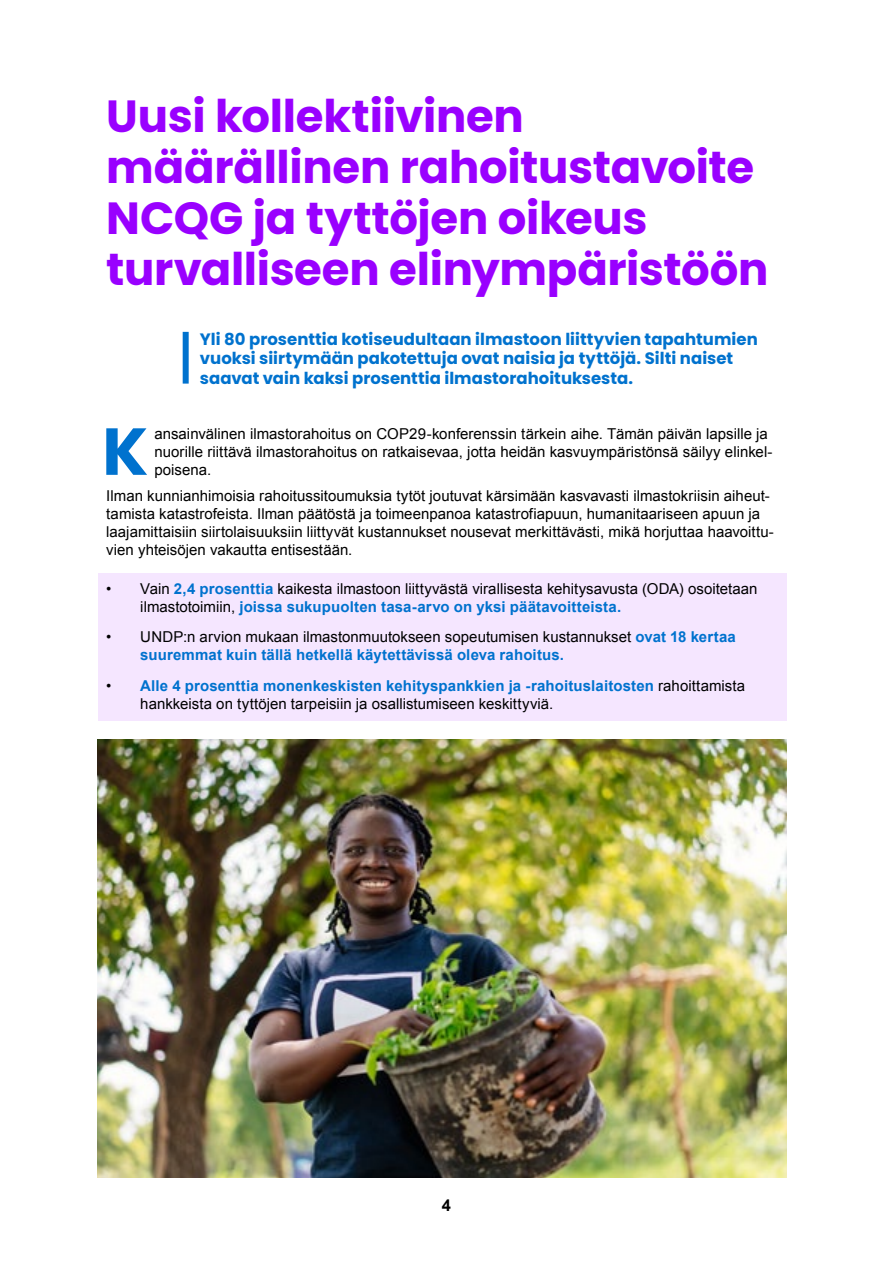
<style>
.page{position:relative;width:893px;height:1263px;background:#fff}
.page>*{position:absolute;margin:0;border:0;box-sizing:border-box;transform-origin:0 0}
.Leipä{font:700 66.3px "Poppins";color:#0072ce}
._1_Pääotsikko_numero{font:700 45px/51px "Poppins";letter-spacing:-.005em;color:#90f}
.lukunostot{font:700 16.5px/19.5px "Poppins";color:#0072ce}
.t1{font:700 16.5px "Arial";color:#000}
.Leipä-2{font:15px/18px "Arial";color:#000}
.bullet_copy{font:15px/18px "Arial";color:#000}
.bullet_copy-2{font:700 15px/18px "Arial";letter-spacing:.01em;color:#0072ce}
.s1{font-weight:700;color:#0072ce}
.s2{font-weight:400;color:#000}
</style>
<div class="page">
<div style="left:98px;top:573px;width:689px;height:148px;background:#f5e6ff"></div>
<div style="left:183px;top:332px;width:6px;height:52px;background:#0072ce"></div>
<img style="left:98px;top:740px;width:689px;height:438px">
<h1 class="_1_Pääotsikko_numero" style="left:106px;top:91px;width:663px">Uusi kollektiivinen määrällinen rahoitustavoite<br>NCQG ja tyttöjen oikeus turvalliseen elinympäristöön</h1>
<p class="lukunostot" style="left:200px;top:329px;width:559px">Yli 80 prosenttia kotiseudultaan ilmastoon liittyvien tapahtumien vuoksi siirtymään pakotettuja ovat naisia ja tyttöjä. Silti naiset saavat vain kaksi prosenttia ilmastorahoituksesta.</p>
<p class="Leipä" style="left:102px;top:413px;width:48px">K</p>
<p class="Leipä-2" style="left:154px;top:425px;width:620px">ansainvälinen ilmastorahoitus on COP29-konferenssin tärkein aihe. Tämän päivän lapsille ja nuorille riittävä ilmastorahoitus on ratkaisevaa, jotta heidän kasvuympäristönsä säilyy elinkel&shy;poisena.</p>
<p class="Leipä-2" style="left:106px;top:487px;width:669px">Ilman kunnianhimoisia rahoitussitoumuksia tytöt joutuvat kärsimään kasvavasti ilmastokriisin aiheut&shy;tamista katastrofeista. Ilman päätöstä ja toimeenpanoa katastrofiapuun, humanitaariseen apuun ja laajamittaisiin siirtolaisuuksiin liittyvät kustannukset nousevat merkittävästi, mikä horjuttaa haavoittu&shy;vien yhteisöjen vakautta entisestään.</p>
<p class="bullet_copy" style="left:140px;top:579px;width:619px;text-indent:-34px">• Vain <span class="s1">2,4 prosenttia</span> kaikesta ilmastoon liittyvästä virallisesta kehitysavusta (ODA) osoitetaan ilmastotoimiin, <span class="s1">joissa sukupuolten tasa-arvo on yksi päätavoitteista.</span></p>
<p class="bullet_copy-2" style="left:140px;top:628px;width:597px;text-indent:-34px"><span class="s2">• UNDP:n arvion mukaan ilmastonmuutokseen sopeutumisen kustannukset</span> ovat 18 kertaa suuremmat kuin tällä hetkellä käytettävissä oleva rahoitus.</p>
<p class="bullet_copy" style="left:140px;top:677px;width:606px;text-indent:-34px">• <span class="s1">Alle 4 prosenttia monenkeskisten kehityspankkien ja -rahoituslaitosten</span> rahoittamista hankkeista on tyttöjen tarpeisiin ja osallistumiseen keskittyviä.</p>
<p class="t1" style="left:442px;top:1194px;width:11px">4</p>
</div>
